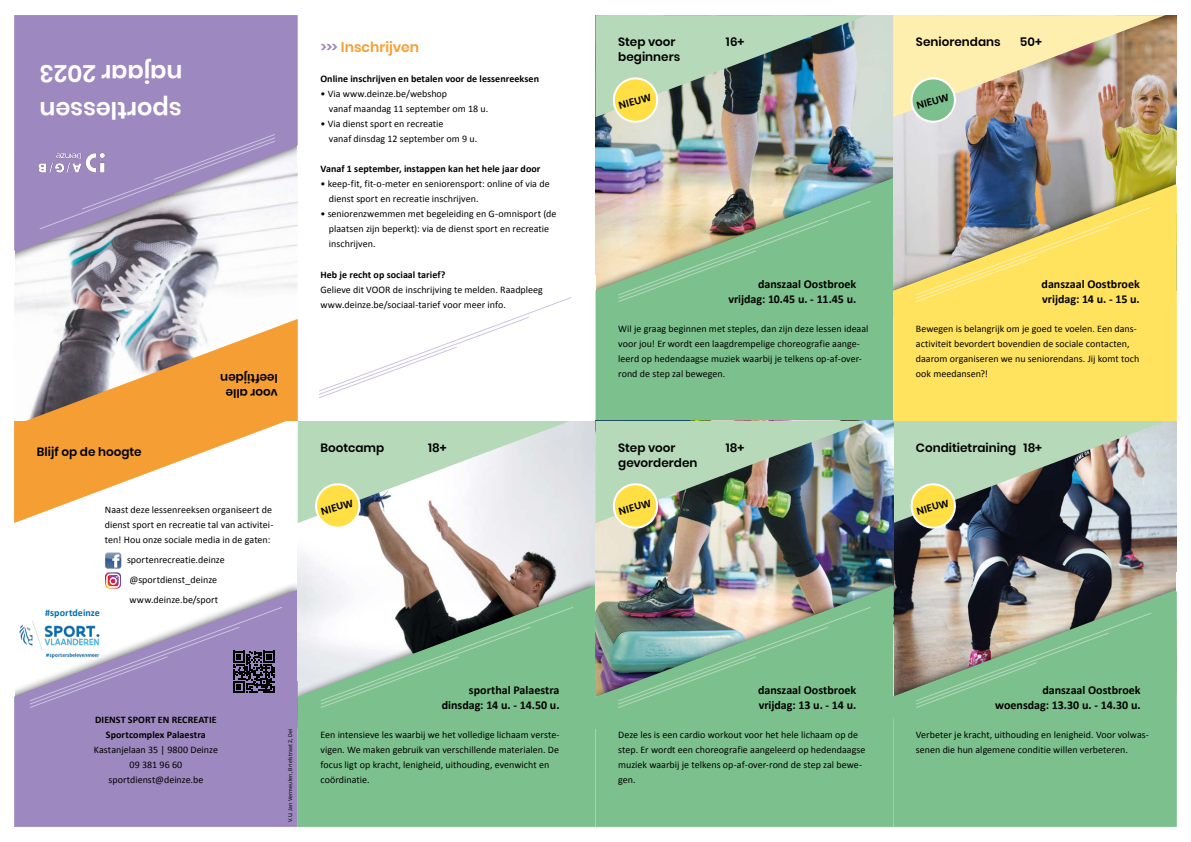
<style>
.page{position:relative;width:1191px;height:842px;background:#fff}
.page>*{position:absolute;margin:0;border:0;box-sizing:border-box;transform-origin:0 0}
.t1{font:600 24px/37.3px "Poppins";color:#fff}
.t2{font:600 14px "Poppins";color:#f59e33}
.t3{font:700 12px/15px "Calibri";color:#000;text-align:right}
.t4{font:600 12px/15px "Poppins";letter-spacing:.005em;color:#000}
.t5{font:10px/15px "Calibri";color:#000}
.t6{font:700 10px/15px "Calibri";letter-spacing:.005em;color:#000;text-align:center}
.t7{font:600 10px "Poppins";color:#000}
.t8{font:700 10px "Calibri";letter-spacing:.005em;color:#016eb1}
.t9{font:6px "Calibri";letter-spacing:.02em;color:#000}
.s1{color:#9d88bf}
</style>
<div class="page">
<img style="left:595px;top:15px;width:581px;height:155px">
<div style="left:586px;top:169px;width:317px;height:151px;background:#000;opacity:.75"></div>
<div style="left:585px;top:275px;width:10px;height:47px;background:#fff"></div>
<div style="left:595px;top:312px;width:298px;height:109px;background:#7cc18d"></div>
<img style="left:595px;top:15px;width:272px;height:109px">
<div style="left:883px;top:170px;width:308px;height:151px;background:#000;opacity:.75"></div>
<div style="left:873px;top:277px;width:20px;height:47px;background:#7cc18d"></div>
<div style="left:1176px;top:166px;width:15px;height:47px;background:#fff"></div>
<div style="left:893px;top:312px;width:283px;height:109px;background:#ffe25e"></div>
<img style="left:893px;top:15px;width:272px;height:109px">
<img style="left:595px;top:178px;width:595px;height:134px">
<div style="left:14px;top:723px;width:284px;height:104px;background:#9d88bf"></div>
<img style="left:105px;top:552px;width:16px;height:17px">
<img style="left:105px;top:572px;width:16px;height:12px">
<img style="left:14px;top:267px;width:284px;height:29px">
<div style="left:0;top:117px;width:307px;height:150px;background:#000;opacity:.75"></div>
<div style="left:0;top:212px;width:14px;height:68px;background:#fff"></div>
<div style="left:298px;top:97px;width:21px;height:67px;background:#fff"></div>
<div style="left:14px;top:15px;width:284px;height:110px;background:#9d88bf"></div>
<svg style="left:0;top:125px;width:298px;height:134px"></svg>
<img style="left:30px;top:144px;width:83px;height:38px">
<img style="left:298px;top:421px;width:878px;height:156px">
<div style="left:883px;top:576px;width:308px;height:150px;background:#000;opacity:.75"></div>
<div style="left:1176px;top:572px;width:15px;height:46px;background:#fff"></div>
<div style="left:893px;top:723px;width:283px;height:104px;background:#7cc18d"></div>
<img style="left:893px;top:421px;width:272px;height:109px">
<div style="left:288px;top:577px;width:317px;height:150px;background:#000;opacity:.75"></div>
<div style="left:298px;top:723px;width:297px;height:104px;background:#7cc18d"></div>
<div style="left:279px;top:681px;width:19px;height:48px;background:#9d88bf"></div>
<svg style="left:14px;top:296px;width:558px;height:234px"></svg>
<div style="left:586px;top:577px;width:317px;height:150px;background:#000;opacity:.75"></div>
<div style="left:595px;top:723px;width:298px;height:104px;background:#7cc18d"></div>
<img style="left:595px;top:421px;width:272px;height:109px">
<div style="left:576px;top:681px;width:19px;height:48px;background:#7cc18d"></div>
<img style="left:14px;top:584px;width:1176px;height:139px">
<h1 class="t1" style="left:182px;top:129px;width:144px;rotate:-180deg">sportlessen najaar 2023</h1>
<p class="t4" style="left:37px;top:445px;width:106px">Blijf op de hoogte</p>
<p class="t4" style="left:278px;top:400px;width:59px;rotate:-180deg">voor alle leeftijden</p>
<p class="t5" style="left:105px;top:502px;width:170px">Naast deze lessenreeksen organiseert de dienst sport en recreatie tal van activitei&shy;ten! Hou onze sociale media in de gaten:</p>
<p class="t5" style="left:127px;top:550px;width:99px;line-height:20px">sportenrecreatie.deinze @sportdienst_deinze www.deinze.be/sport</p>
<p class="t8" style="left:45px;top:607px;width:56px">#sportdeinze</p>
<p class="t6" style="left:95px;top:712px;width:123px">DIENST SPORT EN RECREATIE<br>Sportcomplex Palaestra</p>
<p class="t5" style="left:94px;top:742px;width:126px;text-align:center">Kastanjelaan 35 | 9800 Deinze<br>09 381 96 60 sportdienst@deinze.be</p>
<p class="t9" style="left:286px;top:822px;width:104px;rotate:-90deg">V.U. Jan Vermeulen, Brielstraat 2, Deinze</p>
<h2 class="t2" style="left:320px;top:39px;width:100px"><span class="s1">&gt;&gt;&gt;</span> Inschrijven</h2>
<p class="t6" style="left:320px;top:72px;width:220px">Online inschrijven en betalen voor de lessenreeksen</p>
<p class="t5" style="left:329px;top:87px;width:161px;text-indent:-8px">• Via www.deinze.be/webshop<br>vanaf maandag 11 september om 18 u.</p>
<p class="t5" style="left:329px;top:117px;width:150px;text-indent:-8px">• Via dienst sport en recreatie<br>vanaf dinsdag 12 september om 9 u.</p>
<p class="t6" style="left:320px;top:162px;width:222px">Vanaf 1 september, instappen kan het hele jaar door</p>
<p class="t5" style="left:329px;top:177px;width:222px;text-indent:-8px">• keep-fit, fit-o-meter en seniorensport: online of via de dienst sport en recreatie inschrijven.</p>
<p class="t5" style="left:329px;top:207px;width:229px;text-indent:-8px">• seniorenzwemmen met begeleiding en G-omnisport (de plaatsen zijn beperkt): via de dienst sport en recreatie inschrijven.</p>
<p class="t6" style="left:320px;top:267px;width:126px">Heb je recht op sociaal tarief?</p>
<p class="t5" style="left:320px;top:282px;width:224px">Gelieve dit VOOR de inschrijving te melden. Raadpleeg www.deinze.be/sociaal-tarief voor meer info.</p>
<p class="t4" style="left:320px;top:440px;width:65px">Bootcamp</p>
<p class="t4" style="left:428px;top:440px;width:20px">18+</p>
<p class="t7" style="left:320px;top:505px;width:34px;rotate:-15deg">NIEUW</p>
<p class="t3" style="left:442px;top:682px;width:119px">sporthal Palaestra dinsdag: 14 u. - 14.50 u.</p>
<p class="t5" style="left:320px;top:727px;width:241px">Een intensieve les waarbij we het volledige lichaam verste&shy;vigen. We maken gebruik van verschillende materialen. De focus ligt op kracht, lenigheid, uithouding, evenwicht en coördinatie.</p>
<p class="t4" style="left:618px;top:34px;width:59px">Step voor</p>
<p class="t4" style="left:726px;top:34px;width:20px">16+</p>
<p class="t4" style="left:618px;top:49px;width:64px">beginners</p>
<p class="t7" style="left:617px;top:100px;width:34px;rotate:-15deg">NIEUW</p>
<p class="t4" style="left:916px;top:34px;width:86px">Seniorendans</p>
<p class="t4" style="left:1020px;top:34px;width:24px">50+</p>
<p class="t7" style="left:915px;top:100px;width:34px;rotate:-15deg">NIEUW</p>
<p class="t3" style="left:728px;top:276px;width:129px">danszaal Oostbroek vrijdag: 10.45 u. - 11.45 u.</p>
<p class="t5" style="left:618px;top:321px;width:252px">Wil je graag beginnen met steples, dan zijn deze lessen ideaal voor jou! Er wordt een laagdrempelige choreografie aange&shy;leerd op hedendaagse muziek waarbij je telkens op-af-over&shy;rond de step zal bewegen.</p>
<p class="t4" style="left:618px;top:440px;width:59px">Step voor</p>
<p class="t4" style="left:726px;top:440px;width:20px">18+</p>
<p class="t4" style="left:618px;top:455px;width:81px">gevorderden</p>
<p class="t7" style="left:617px;top:505px;width:34px;rotate:-15deg">NIEUW</p>
<p class="t3" style="left:1041px;top:276px;width:100px;text-align:left">danszaal Oostbroek vrijdag: 14 u. - 15 u.</p>
<p class="t5" style="left:916px;top:321px;width:225px">Bewegen is belangrijk om je goed te voelen. Een dans‑ activiteit bevordert bovendien de sociale contacten, daarom organiseren we nu seniorendans. Jij komt toch ook meedansen?!</p>
<p class="t4" style="left:916px;top:440px;width:128px">Conditietraining 18+</p>
<p class="t7" style="left:915px;top:505px;width:34px;rotate:-15deg">NIEUW</p>
<p class="t3" style="left:758px;top:682px;width:100px;text-align:left">danszaal Oostbroek vrijdag: 13 u. - 14 u.</p>
<p class="t5" style="left:618px;top:727px;width:249px">Deze les is een cardio workout voor het hele lichaam op de step. Er wordt een choreografie aangeleerd op hedendaagse muziek waarbij je telkens op-af-over-rond de step zal bewe&shy;gen.</p>
<p class="t3" style="left:995px;top:682px;width:147px">danszaal Oostbroek woensdag: 13.30 u. - 14.30 u.</p>
<p class="t5" style="left:916px;top:727px;width:234px">Verbeter je kracht, uithouding en lenigheid. Voor volwas&shy;senen die hun algemene conditie willen verbeteren.</p>
</div>
